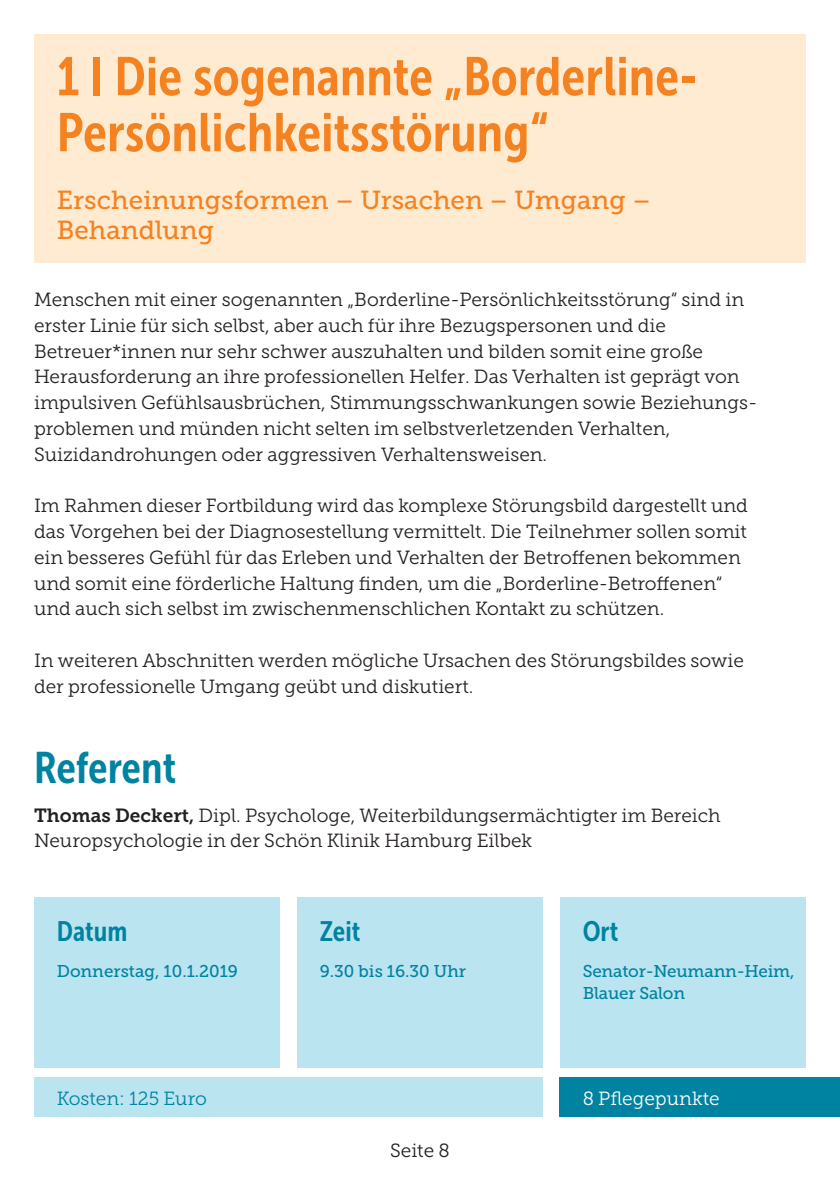
<style>
.page{position:relative;width:840px;height:1191px;background:#fff}
.page>*{position:absolute;margin:0;border:0;box-sizing:border-box;transform-origin:0 0}
.t1{font:54px/56px "Museo Sans Cond 700";color:#f58220}
.t2{font:44px "Museo Sans Cond 700";color:#0082a1}
.t3{font:28px "Museo Sans Cond 700";color:#0082a1}
.t4{font:26px/30px "Museo Slab 500";color:#f58220}
.t5{font:19px/25.8px "Museo Slab 300";color:#231f20}
.t6{font:19px "Museo Slab 300";color:#0082a1}
.t7{font:19px "Museo Slab 300";color:#fff}
.t8{font:17px/21.8px "Museo Slab 500";letter-spacing:-.01em;color:#0082a1}
.s1{font-family:"Museo Slab 700"}
</style>
<div class="page">
<div style="left:34px;top:1077px;width:508px;height:40px;background:#bae4ef"></div>
<div style="left:34px;top:897px;width:246px;height:170px;background:#bae4ef"></div>
<div style="left:297px;top:897px;width:245px;height:170px;background:#bae4ef"></div>
<div style="left:559px;top:897px;width:246px;height:170px;background:#bae4ef"></div>
<div style="left:559px;top:1077px;width:280px;height:40px;background:#0082a1"></div>
<div style="left:34px;top:34px;width:771px;height:229px;background:#feebd1"></div>
<h1 class="t1" style="left:57px;top:49px;width:642px">1 I Die sogenannte „Borderline-<br>Persönlichkeitsstörung“</h1>
<h3 class="t4" style="left:57px;top:185px;width:595px">Erscheinungsformen – Ursachen – Umgang –<br>Behandlung</h3>
<p class="t5" style="left:34px;top:287px;width:724px">Menschen mit einer sogenannten „Borderline-Persönlichkeitsstörung“ sind in erster Linie für sich selbst, aber auch für ihre Bezugspersonen und die Betreuer*innen nur sehr schwer auszuhalten und bilden somit eine große Herausforderung an ihre professionellen Helfer. Das Verhalten ist geprägt von impulsiven Gefühlsausbrüchen, Stimmungsschwankungen sowie Beziehungs&shy;problemen und münden nicht selten im selbstverletzenden Verhalten, Suizidandrohungen oder aggressiven Verhaltensweisen.</p>
<p class="t5" style="left:34px;top:493px;width:715px">Im Rahmen dieser Fortbildung wird das komplexe Störungsbild dargestellt und das Vorgehen bei der Diagnosestellung vermittelt. Die Teilnehmer sollen somit ein besseres Gefühl für das Erleben und Verhalten der Betroffenen bekommen und somit eine förderliche Haltung finden, um die „Borderline-Betroffenen“ und auch sich selbst im zwischenmenschlichen Kontakt zu schützen.</p>
<p class="t5" style="left:34px;top:647px;width:711px">In weiteren Abschnitten werden mögliche Ursachen des Störungsbildes sowie der professionelle Umgang geübt und diskutiert.</p>
<h2 class="t2" style="left:34px;top:743px;width:143px">Referent</h2>
<p class="t5" style="left:34px;top:802px;width:687px"><span class="s1">Thomas Deckert,</span> Dipl. Psychologe, Weiterbildungsermächtigter im Bereich<br>Neuropsychologie in der Schön Klinik Hamburg Eilbek</p>
<h3 class="t3" style="left:57px;top:916px;width:72px">Datum</h3>
<p class="t8" style="left:57px;top:960px;width:183px">Donnerstag, 10.1.2019</p>
<p class="t6" style="left:57px;top:1088px;width:152px">Kosten: 125 Euro</p>
<h3 class="t3" style="left:319px;top:916px;width:42px">Zeit</h3>
<p class="t8" style="left:319px;top:960px;width:148px">9.30 bis 16.30 Uhr</p>
<p class="t5" style="left:390px;top:1137px;width:61px">Seite 8</p>
<h3 class="t3" style="left:582px;top:916px;width:37px">Ort</h3>
<p class="t8" style="left:582px;top:960px;width:213px">Senator-Neumann-Heim,<br>Blauer Salon</p>
<p class="t7" style="left:582px;top:1088px;width:138px">8 Pflegepunkte</p>
</div>
